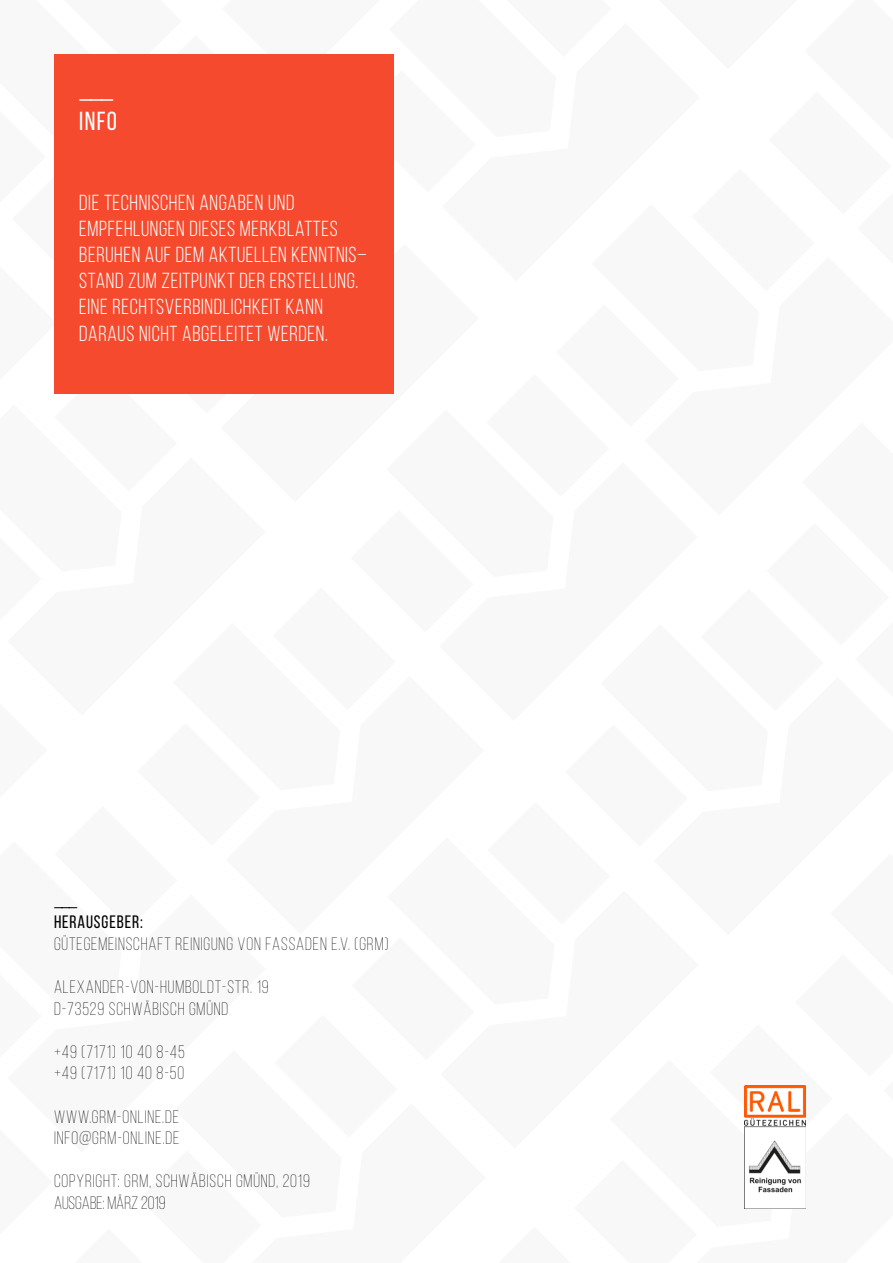
<style>
.page{position:relative;width:893px;height:1263px;background:#fff}
.page>*{position:absolute;margin:0;border:0;box-sizing:border-box;transform-origin:0 0}
.t1{font:26.1px/31.3px "Bebas Neue";color:#fff}
.t2{font:21.75px/26.1px "Bebas Neue";letter-spacing:.03em;color:#fff}
.t3{font:300 18px/21.6px "Bebas Neue";letter-spacing:.05em;color:#000}
.t4{font:18px/21.6px "Bebas Neue";letter-spacing:.05em;color:#000}
</style>
<div class="page">
<img style="left:744px;top:1086px;width:62px;height:123px">
<div style="left:54px;top:54px;width:340px;height:340px;background:#f54a2e"></div>
<h1 class="t1" style="left:79px;top:74px;width:39px">___<br>INFO</h1>
<p class="t2" style="left:79px;top:189px;width:289px">DIE TECHNISCHEN ANGABEN UND EMPFEHLUNGEN DIESES MERKBLATTES BERUHEN AUF DEM AKTUELLEN KENNTNIS– STAND ZUM ZEITPUNKT DER ERSTELLUNG.<br>EINE RECHTSVERBINDLICHKEIT KANN DARAUS NICHT ABGELEITET WERDEN.</p>
<p class="t4" style="left:54px;top:889px;width:90px">___<br>HERAUSGEBER:</p>
<p class="t3" style="left:54px;top:933px;width:336px">GÜTEGEMEINSCHAFT REINIGUNG VON FASSADEN E.V. (GRM)</p>
<p class="t3" style="left:54px;top:976px;width:216px">ALEXANDER-VON-HUMBOLDT-STR. 19<br>D-73529 SCHWÄBISCH GMÜND</p>
<p class="t3" style="left:54px;top:1041px;width:132px">+49 (7171) 10 40 8-45 +49 (7171) 10 40 8-50</p>
<p class="t3" style="left:54px;top:1105px;width:127px">WWW.GRM-ONLINE.DE<br>INFO@GRM-ONLINE.DE</p>
<p class="t3" style="left:54px;top:1170px;width:257px">COPYRIGHT: GRM, SCHWÄBISCH GMÜND, 2019<br>AUSGABE: MÄRZ 2019</p>
</div>
